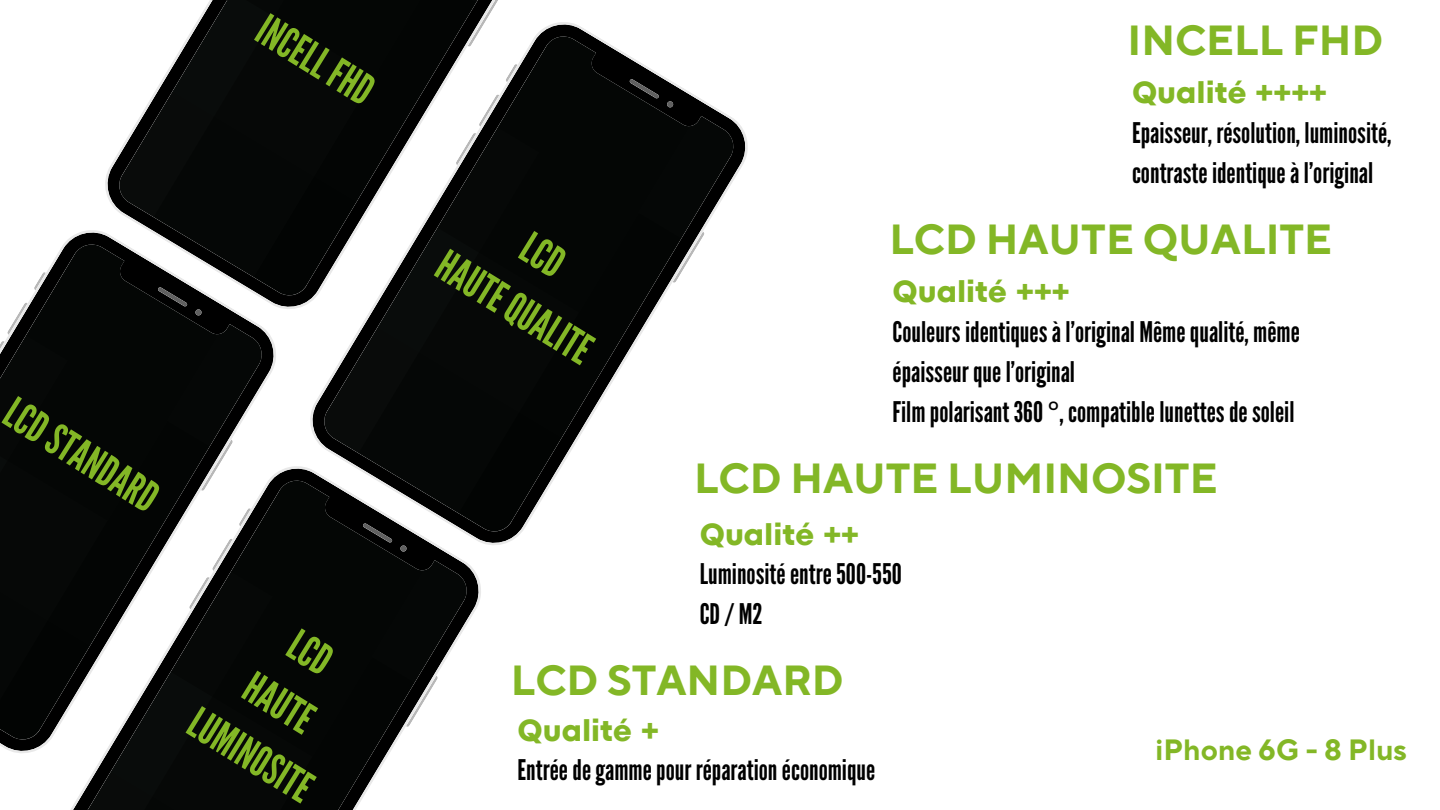
<style>
.page{position:relative;width:1440px;height:810px;background:#fff}
.page>*{position:absolute;margin:0;border:0;box-sizing:border-box;transform-origin:0 0}
.t1{font:42.5px "League Gothic";color:#83b726}
.t2{font:700 41.9px "TT Norms Pro";color:#83b726}
.t3{font:700 30.4px "TT Fors";color:#83b726}
.t4{font:700 29.2px "TT Norms Pro";color:#83b726}
.t5{font:28.4px/39.8px "League Gothic";color:#000}
.s1{font-family:"Noto Sans"}
</style>
<div class="page">
<svg style="left:310px;top:22px;width:438px;height:523px;fill:#060807"></svg>
<svg style="left:70px;top:464px;width:413px;height:346px;fill:#050706"></svg>
<svg style="left:105px;top:0;width:440px;height:314px;fill:#060807"></svg>
<svg style="left:0;top:228px;width:278px;height:530px;fill:#050706"></svg>
<div style="left:518px;top:231px;width:51px;height:48px;background:#040605"></div>
<div style="left:285px;top:628px;width:51px;height:48px;background:#040605"></div>
<p class="t1" style="left:274px;top:5px;width:130px;rotate:32deg">INCEL FHD</p>
<p class="t1" style="left:21px;top:388px;width:175px;rotate:32deg">LCDSTANDARD</p>
<p class="t1" style="left:261px;top:662px;width:76px;rotate:32deg">HAUTE</p>
<p class="t1" style="left:205px;top:698px;width:139px;rotate:32deg">LUMINOSITE</p>
<p class="t2" style="left:1128px;top:15px;width:257px">INCELL FHD</p>
<p class="t3" style="left:1132px;top:71px;width:197px">Qualité ++++</p>
<p class="t5" style="left:1132px;top:114px;width:261px">Epaisseur, résolution, luminosité, contrasteidentiqueàl’original</p>
<p class="t2" style="left:889px;top:215px;width:444px">LCD HAUTE QUALITE</p>
<p class="t3" style="left:893px;top:271px;width:179px">Qualité +++</p>
<p class="t5" style="left:893px;top:313px;width:409px">Couleursidentiquesàl’original Mêmequalité, même épaisseurquel’original</p>
<p class="t5" style="left:893px;top:392px;width:403px">Film polarisant360 <span class="s1">°</span>,compatiblelunettesdesoleil</p>
<p class="t2" style="left:694px;top:454px;width:525px">LCD HAUTE LUMINOSITE</p>
<p class="t3" style="left:700px;top:513px;width:161px">Qualité ++</p>
<p class="t5" style="left:700px;top:555px;width:204px">Luminositéentre500-550</p>
<p class="t5" style="left:700px;top:595px;width:65px">CD/M2</p>
<p class="t2" style="left:511px;top:656px;width:334px">LCD STANDARD</p>
<p class="t3" style="left:518px;top:709px;width:143px">Qualité +</p>
<p class="t5" style="left:518px;top:751px;width:359px">Entréedegammepour réparationéconomique</p>
<p class="t1" style="left:454px;top:240px;width:176px;rotate:32deg">HAUTEQUALITE</p>
<p class="t4" style="left:1156px;top:732px;width:253px">iPhone 6G - 8 Plus</p>
</div>
